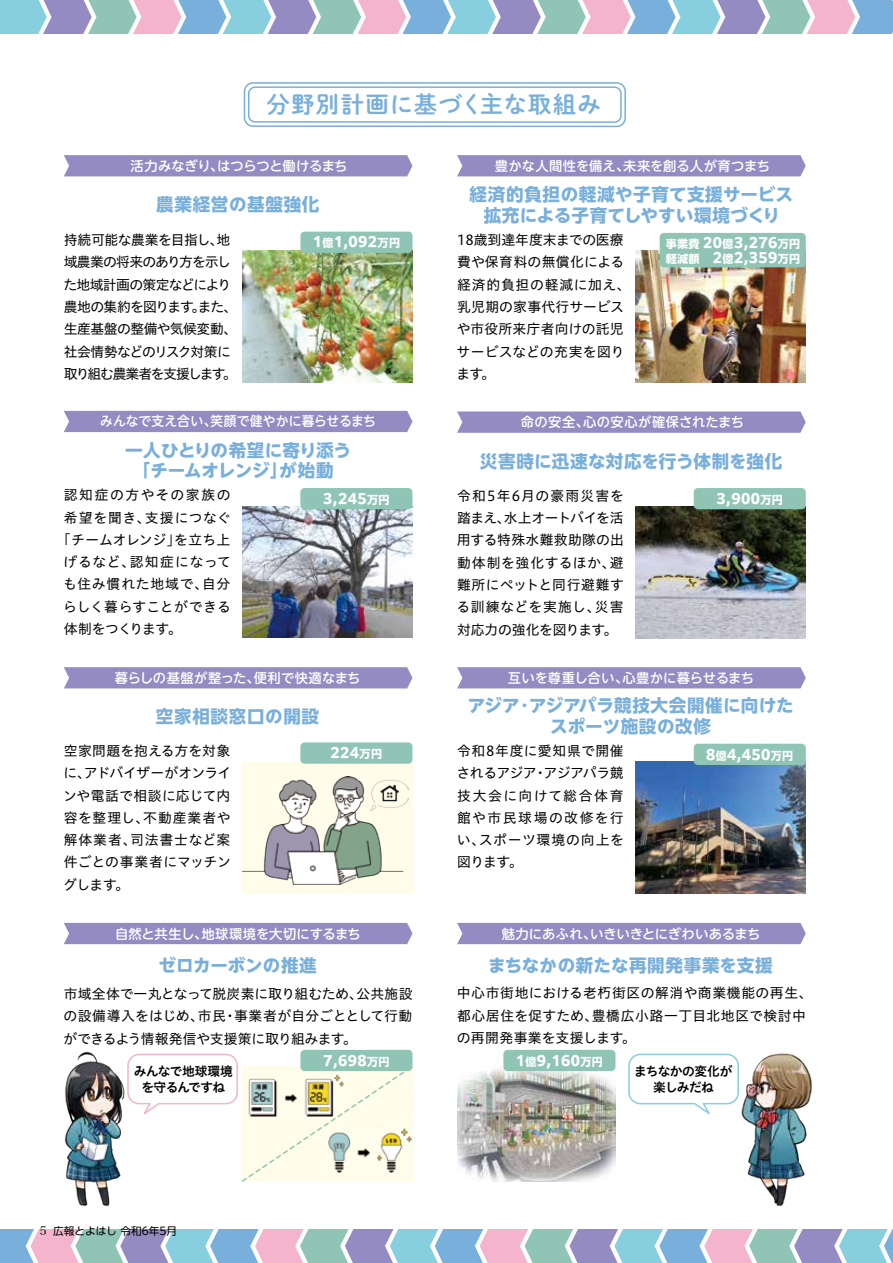
<style>
.page{position:relative;width:893px;height:1263px;background:#fff}
.page>*{position:absolute;margin:0;border:0;box-sizing:border-box;transform-origin:0 0}
.t1{font:23.4px "Shuei M Go Std B";letter-spacing:.05em;color:#78afdb}
.t2{font:700 17.55px/20.7px "PUD Shin Go NT Pr 6 N";letter-spacing:.02em;color:#78afdb;text-align:center}
.t3{font:700 17.55px/20.7px "PUD Shin Go NT Pr 6 N";letter-spacing:-.01em;color:#78afdb;text-align:center}
.t4{font:700 17.55px "PUD Shin Go NT Pr 6 N";letter-spacing:.04em;color:#78afdb}
.t5{font:700 17.55px "PUD Shin Go NT Pr 6 N";color:#78afdb}
.t6{font:13.8px/22.4px "Hiragino UD Sans Std N W4";letter-spacing:.01em;color:#000;text-align:justify}
.t7{font:13.8px/22.4px "Hiragino UD Sans Std N W4";letter-spacing:-.06em;color:#000}
.t8{font:700 13.8px "PUD Shin Go NT Pr 6 N";letter-spacing:.03em;color:#fff}
.t9{font:13.8px/22.4px "Hiragino UD Sans Std N W4";letter-spacing:.035em;color:#000}
.t10{font:13.8px "Hiragino UD Sans Std N W4";letter-spacing:.06em;color:#000}
.t11{font:13.8px "Hiragino UD Sans Std N W4";letter-spacing:.045em;color:#000}
.t12{font:13.8px "Hiragino UD Sans Std N W4";letter-spacing:.055em;color:#000}
.t13{font:13.8px "Hiragino UD Sans Std N W4";letter-spacing:.11em;color:#000}
.t14{font:13.8px "Hiragino UD Sans Std N W4";letter-spacing:-.035em;color:#000}
.t15{font:500 13.35px "UD Shin M Go Pr 6 N";letter-spacing:.005em;color:#fff}
.t16{font:500 13.35px "UD Shin M Go Pr 6 N";letter-spacing:.005em;color:#fff;scale:.96 1}
.t17{font:500 13.35px "UD Shin M Go Pr 6 N";letter-spacing:-.015em;color:#fff}
.t18{font:500 13.35px "UD Shin M Go Pr 6 N";letter-spacing:.035em;color:#fff}
.t19{font:12.75px/16.4px "Hiragino UD Sans Std N W6";letter-spacing:-.045em;color:#000;text-align:center}
.t20{font:700 11.1px "PUD Shin Go NT Pr 6 N";color:#fff}
.t21{font:10.65px "UD Shin Go Pr 6 N";color:#000}
.s1{font-size:11.1px}
.s2{font-size:13.8px}
.s3{font-family:"Hira Min Pro W3";font-size:11.7px}
</style>
<div class="page">
<div style="left:244px;top:82px;width:382px;height:45px;border:2px solid #78afdb;border-radius:9px"></div>
<div style="left:248px;top:86px;width:374px;height:37px;border:2px solid #78afdb;border-radius:6px"></div>
<div style="left:64px;top:411px;width:348px;height:21px;background:#938bc2"></div>
<img style="left:242px;top:506px;width:170px;height:132px">
<div style="left:300px;top:488px;width:112px;height:21px;background:#90c5b6;border-radius:4px"></div>
<div style="left:457px;top:923px;width:349px;height:21px;background:#938bc2"></div>
<img style="left:457px;top:1066px;width:158px;height:115px">
<div style="left:503px;top:1050px;width:112px;height:21px;background:#90c5b6;border-radius:4px"></div>
<svg style="left:628px;top:1053px;width:108px;height:62px"></svg>
<img style="left:736px;top:1053px;width:76px;height:154px">
<div style="left:64px;top:155px;width:348px;height:21px;background:#938bc2"></div>
<img style="left:242px;top:251px;width:170px;height:132px">
<div style="left:300px;top:232px;width:112px;height:21px;background:#90c5b6;border-radius:4px"></div>
<div style="left:457px;top:667px;width:349px;height:21px;background:#938bc2"></div>
<img style="left:636px;top:762px;width:170px;height:131px">
<div style="left:694px;top:744px;width:112px;height:21px;background:#90c5b6;border-radius:4px"></div>
<svg style="left:457px;top:411px;width:349px;height:22px;background:#9890c4"></svg>
<img style="left:636px;top:507px;width:170px;height:131px">
<div style="left:694px;top:488px;width:112px;height:21px;background:#90c5b6;border-radius:4px"></div>
<div style="left:64px;top:923px;width:348px;height:21px;background:#938bc2"></div>
<svg style="left:134px;top:1053px;width:279px;height:129px"></svg>
<img style="left:64px;top:1051px;width:70px;height:155px">
<div style="left:300px;top:1050px;width:112px;height:21px;background:#90c5b6;border-radius:4px"></div>
<div style="left:242px;top:762px;width:170px;height:132px;background:#fffcea"></div>
<div style="left:64px;top:667px;width:348px;height:21px;background:#938bc2"></div>
<div style="left:300px;top:742px;width:112px;height:22px;background:#90c5b6;border-radius:4px"></div>
<img style="left:242px;top:777px;width:166px;height:107px">
<div style="left:457px;top:155px;width:349px;height:21px;background:#938bc2"></div>
<img style="left:636px;top:251px;width:170px;height:132px">
<div style="left:660px;top:233px;width:146px;height:34px;background:#90c5b6;border-radius:4px"></div>
<svg style="left:0;top:0;width:893px;height:34px;background:#a8bbd1"></svg>
<svg style="left:0;top:1229px;width:893px;height:34px;background:#a8bbd1"></svg>
<h1 class="t1" style="left:266px;top:87px;width:336px">分野別計画に基づく主な取組み</h1>
<p class="t17" style="left:131px;top:154px;width:218px">活力みなぎり、はつらつと働けるまち</p>
<p class="t15" style="left:495px;top:154px;width:277px">豊かな人間性を備え、未来を創る人が育つまち</p>
<p class="t4" style="left:156px;top:195px;width:165px">農業経営の基盤強化</p>
<p class="t2" style="left:470px;top:185px;width:325px">経済的負担の軽減や子育て支援サービス拡充による子育てしやすい環境づくり</p>
<p class="t7" style="left:63px;top:228px;width:175px">持続可能な農業を目指し、地域農業の将来のあり方を示した地域計画の策定などにより農地の集約を図ります。また、生産基盤の整備や気候変動、社会情勢などのリスク対策に取り組む農業者を支援します。</p>
<p class="t8" style="left:313px;top:235px;width:89px">1<span class="s1">億</span>1,092<span class="s1">万円</span></p>
<p class="t6" style="left:457px;top:228px;width:175px;text-align:left">18歳到達年度末までの医療費や保育料の無償化による経済的負担の軽減に加え、乳児期の家事代行サービスや市役所来庁者向けの託児サービスなどの充実を図ります。</p>
<p class="t8" style="left:666px;top:235px;width:136px"><span class="s1">事業費</span> 20<span class="s1">億</span>3,276<span class="s1">万円</span></p>
<p class="t20" style="left:666px;top:252px;width:136px">軽減額 <span class="s2">2</span>億<span class="s2">2,359</span>万円</p>
<p class="t16" style="left:100px;top:410px;width:289px">みんなで支え合い、笑顔で健やかに暮らせるまち</p>
<p class="t18" style="left:521px;top:411px;width:225px">命の安全、心の安心が確保されたまち</p>
<p class="t3" style="left:125px;top:440px;width:227px">一人ひとりの希望に寄り添う「チームオレンジ」が始動</p>
<p class="t2" style="left:480px;top:451px;width:304px">災害時に迅速な対応を行う体制を強化</p>
<p class="t13" style="left:64px;top:484px;width:168px">認知症の方やその家族の</p>
<p class="t10" style="left:64px;top:507px;width:169px">希望を聞き、支援につなぐ</p>
<p class="t6" style="left:57px;top:528px;width:175px">「チームオレンジ」を立ち上</p>
<p class="t11" style="left:64px;top:551px;width:169px">げるなど、認知症になって</p>
<p class="t12" style="left:63px;top:574px;width:169px">も住み慣れた地域で、自分</p>
<p class="t6" style="left:63px;top:595px;width:169px">らしく暮らすことができる</p>
<p class="t14" style="left:64px;top:618px;width:120px">体制をつくります。</p>
<p class="t8" style="left:323px;top:491px;width:68px">3,245<span class="s1">万円</span></p>
<p class="t6" style="left:456px;top:484px;width:169px">令和5年6月の豪雨災害を踏まえ、水上オートバイを活用する特殊水難救助隊の出動体制を強化するほか、避難所にペットと同行避難する訓練などを実施し、災害対応力の強化を図ります。</p>
<p class="t8" style="left:717px;top:491px;width:68px">3,900<span class="s1">万円</span></p>
<p class="t15" style="left:115px;top:667px;width:247px">暮らしの基盤が整った、便利で快適なまち</p>
<p class="t15" style="left:508px;top:666px;width:248px">互いを尊重し合い、心豊かに暮らせるまち</p>
<p class="t4" style="left:156px;top:706px;width:165px">空家相談窓口の開設</p>
<p class="t2" style="left:468px;top:696px;width:327px">アジア・アジアパラ競技大会開催に向けたスポーツ施設の改修</p>
<p class="t6" style="left:63px;top:739px;width:170px">空家問題を抱える方を対象に、アドバイザーがオンラインや電話で相談に応じて内容を整理し、不動産業者や解体業者、司法書士など案件ごとの事業者にマッチングします。</p>
<p class="t8" style="left:331px;top:745px;width:53px">224<span class="s1">万円</span></p>
<p class="t6" style="left:456px;top:739px;width:169px">令和8年度に愛知県で開催されるアジア・アジアパラ競技大会に向けて総合体育館や市民球場の改修を行い、スポーツ環境の向上を図ります。</p>
<p class="t8" style="left:706px;top:747px;width:89px">8<span class="s1">億</span>4,450<span class="s1">万円</span></p>
<p class="t15" style="left:115px;top:922px;width:247px">自然と共生し、地球環境を大切にするまち</p>
<p class="t15" style="left:502px;top:922px;width:260px">魅力にあふれ、いきいきとにぎわいあるまち</p>
<p class="t5" style="left:158px;top:956px;width:160px">ゼロカーボンの推進</p>
<p class="t2" style="left:488px;top:956px;width:286px">まちなかの新たな再開発事業を支援</p>
<p class="t6" style="left:64px;top:982px;width:350px">市域全体で一丸となって脱炭素に取り組むため、公共施設の設備導入をはじめ、市民・事業者が自分ごととして行動ができるよう情報発信や支援策に取り組みます。　</p>
<p class="t9" style="left:457px;top:981px;width:357px">中心市街地における老朽街区の解消や商業機能の再生、都心居住を促すため、豊橋広小路一丁目北地区で検討中の再開発事業を支援します。</p>
<p class="t19" style="left:134px;top:1062px;width:101px">みんなで地球環境を守るんですね</p>
<p class="t8" style="left:323px;top:1053px;width:68px">7,698<span class="s1">万円</span></p>
<p class="t8" style="left:516px;top:1053px;width:89px">1<span class="s1">億</span>9,160<span class="s1">万円</span></p>
<p class="t19" style="left:634px;top:1062px;width:100px">まちなかの変化が楽しみだね</p>
<p class="t21" style="left:40px;top:1222px;width:139px"><span class="s3">5</span> 広報とよはし 令和6年5月</p>
</div>
